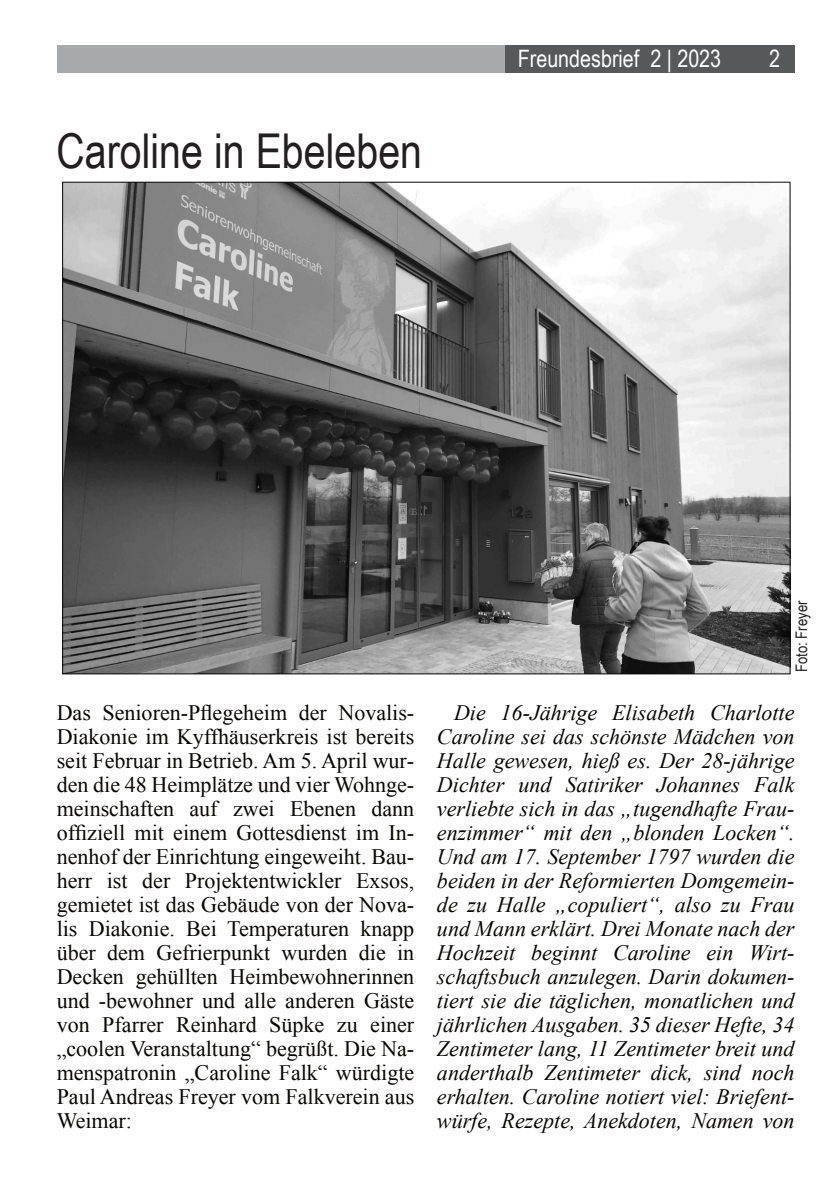
<style>
.page{position:relative;width:840px;height:1191px;background:#fff}
.page>*{position:absolute;margin:0;border:0;box-sizing:border-box;transform-origin:0 0}
.t1{font:48px "Arial Narrow";color:#231f20}
.t2{font:24px "Arial Narrow";color:#fff}
.t3{font:italic 22px/24px "Times New Roman";color:#080704;text-align:justify}
.t4{font:22px/24px "Times New Roman";color:#080704;text-align:justify}
.t5{font:16px "Arial Narrow";color:#231f20}
</style>
<div class="page">
<div style="left:57px;top:45px;width:737px;height:28px;background:#a8a9ad"></div>
<div style="left:505px;top:45px;width:289px;height:28px;background:#57585a"></div>
<img style="left:64px;top:184px;width:723px;height:488px">
<h1 class="t1" style="left:56px;top:133px;width:367px">Caroline in Ebeleben</h1>
<p class="t2" style="left:517px;top:49px;width:205px">Freundesbrief 2 | 2023</p>
<p class="t2" style="left:768px;top:49px;width:12px">2</p>
<p class="t5" style="left:794px;top:672px;width:73px;rotate:-90deg">Foto: Freyer</p>
<p class="t4" style="left:57px;top:703px;width:359px">Das Senioren-Pflegeheim der Novalis-Diakonie im Kyffhäuserkreis ist bereits seit Februar in Betrieb. Am 5. April wur&shy;den die 48 Heimplätze und vier Wohnge&shy;meinschaften auf zwei Ebenen dann offiziell mit einem Gottesdienst im In&shy;nenhof der Einrichtung eingeweiht. Bau&shy;herr ist der Projektentwickler Exsos, gemietet ist das Gebäude von der Nova&shy;lis Diakonie. Bei Temperaturen knapp über dem Gefrierpunkt wurden die in Decken gehüllten Heimbewohnerinnen und -bewohner und alle anderen Gäste von Pfarrer Reinhard Süpke zu einer „coolen Veranstaltung“ begrüßt. Die Na&shy;menspatronin „Caroline Falk“ würdigte Paul Andreas Freyer vom Falkverein aus Weimar:</p>
<p class="t3" style="left:436px;top:703px;width:359px;text-indent:17px">Die 16-Jährige Elisabeth Charlotte Caroline sei das schönste Mädchen von Halle gewesen, hieß es. Der 28-jährige Dichter und Satiriker Johannes Falk verliebte sich in das „tugendhafte Frau&shy;enzimmer“ mit den „blonden Locken“.<br>Und am 17. September 1797 wurden die beiden in der Reformierten Domgemein&shy;de zu Halle „copuliert“, also zu Frau und Mann erklärt. Drei Monate nach der Hochzeit beginnt Caroline ein Wirt&shy;schaftsbuch anzulegen. Darin dokumen&shy;tiert sie die täglichen, monatlichen und jährlichen Ausgaben. 35 dieser Hefte, 34<br>Zentimeter lang, 11 Zentimeter breit und anderthalb Zentimeter dick, sind noch erhalten. Caroline notiert viel: Briefent&shy;würfe, Rezepte, Anekdoten, Namen von</p>
</div>
